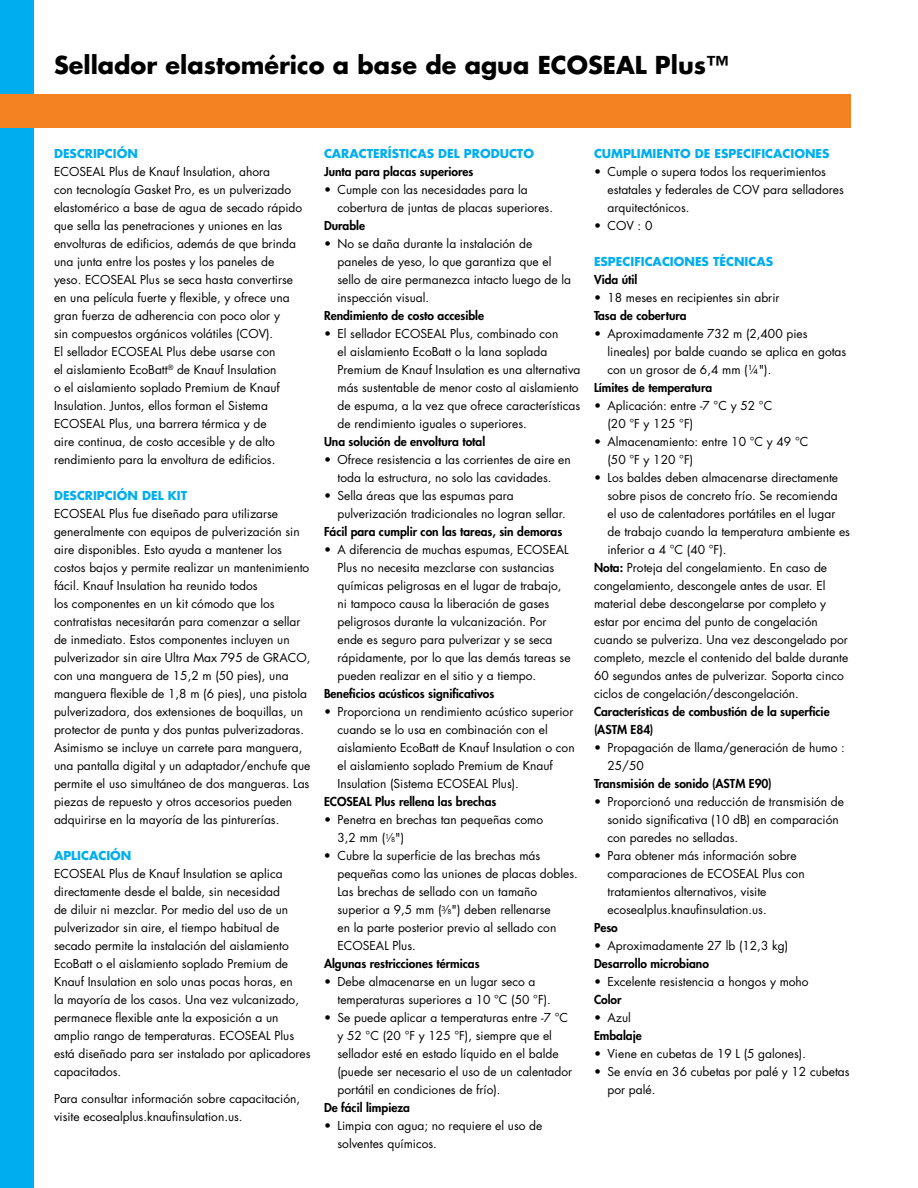
<style>
.page{position:relative;width:918px;height:1188px;background:#fff}
.page>*{position:absolute;margin:0;border:0;box-sizing:border-box;transform-origin:0 0}
.t1{font:700 24px "Futura Std";color:#000}
.t2{font:12px/18px "Futura Std";color:#000}
.t3{font:800 12px/18px "Futura Std";color:#000}
.t4{font:700 12px "Futura Std";color:#00aeef}
.s1{font-size:6.6px}
.s2{font-weight:800}
</style>
<div class="page">
<div style="left:0;top:0;width:34px;height:1188px;background:#00aeef"></div>
<div style="left:0;top:94px;width:850px;height:34px;background:#f58220"></div>
<h1 class="t1" style="left:54px;top:49px;width:676px">Sellador elastomérico a base de agua ECOSEAL Plus™</h1>
<p class="t4" style="left:54px;top:146px;width:85px">DESCRIPCIÓN</p>
<p class="t2" style="left:54px;top:163px;width:250px">ECOSEAL Plus de Knauf Insulation, ahora<br>con tecnología Gasket Pro, es un pulverizado elastomérico a base de agua de secado rápido que sella las penetraciones y uniones en las envolturas de edificios, además de que brinda una junta entre los postes y los paneles de yeso. ECOSEAL Plus se seca hasta convertirse en una película fuerte y flexible, y ofrece una gran fuerza de adherencia con poco olor y<br>sin compuestos orgánicos volátiles (COV).<br>El sellador ECOSEAL Plus debe usarse con<br>el aislamiento EcoBatt<sup>®</sup> de Knauf Insulation<br>o el aislamiento soplado Premium de Knauf Insulation. Juntos, ellos forman el Sistema ECOSEAL Plus, una barrera térmica y de<br>aire continua, de costo accesible y de alto rendimiento para la envoltura de edificios.</p>
<p class="t4" style="left:54px;top:488px;width:135px">DESCRIPCIÓN DEL KIT</p>
<p class="t2" style="left:54px;top:505px;width:258px">ECOSEAL Plus fue diseñado para utilizarse generalmente con equipos de pulverización sin aire disponibles. Esto ayuda a mantener los costos bajos y permite realizar un mantenimiento fácil. Knauf Insulation ha reunido todos<br>los componentes en un kit cómodo que los contratistas necesitarán para comenzar a sellar de inmediato. Estos componentes incluyen un pulverizador sin aire Ultra Max 795 de GRACO, con una manguera de 15,2 m (50 pies), una manguera flexible de 1,8 m (6 pies), una pistola pulverizadora, dos extensiones de boquillas, un protector de punta y dos puntas pulverizadoras.<br>Asimismo se incluye un carrete para manguera, una pantalla digital y un adaptador/enchufe que permite el uso simultáneo de dos mangueras. Las piezas de repuesto y otros accesorios pueden adquirirse en la mayoría de las pinturerías.</p>
<p class="t4" style="left:54px;top:848px;width:79px">APLICACIÓN</p>
<p class="t2" style="left:54px;top:865px;width:258px">ECOSEAL Plus de Knauf Insulation se aplica directamente desde el balde, sin necesidad<br>de diluir ni mezclar. Por medio del uso de un pulverizador sin aire, el tiempo habitual de secado permite la instalación del aislamiento EcoBatt o el aislamiento soplado Premium de Knauf Insulation en solo unas pocas horas, en<br>la mayoría de los casos. Una vez vulcanizado, permanece flexible ante la exposición a un amplio rango de temperaturas. ECOSEAL Plus está diseñado para ser instalado por aplicadores capacitados.</p>
<p class="t2" style="left:54px;top:1090px;width:248px">Para consultar información sobre capacitación, visite ecosealplus.knaufinsulation.us.</p>
<p class="t4" style="left:324px;top:146px;width:212px">CARACTERÍSTICAS DEL PRODUCTO</p>
<p class="t3" style="left:324px;top:163px;width:151px">Junta para placas superiores</p>
<p class="t2" style="left:338px;top:181px;width:217px;text-indent:-14px">• Cumple con las necesidades para la cobertura de juntas de placas superiores.</p>
<p class="t3" style="left:324px;top:217px;width:43px">Durable</p>
<p class="t2" style="left:338px;top:235px;width:235px;text-indent:-14px">• No se daña durante la instalación de paneles de yeso, lo que garantiza que el sello de aire permanezca intacto luego de la inspección visual.</p>
<p class="t3" style="left:324px;top:307px;width:162px">Rendimiento de costo accesible</p>
<p class="t2" style="left:338px;top:325px;width:245px;text-indent:-14px">• El sellador ECOSEAL Plus, combinado con<br>el aislamiento EcoBatt o la lana soplada Premium de Knauf Insulation es una alternativa más sustentable de menor costo al aislamiento de espuma, a la vez que ofrece características de rendimiento iguales o superiores.</p>
<p class="t3" style="left:324px;top:433px;width:163px">Una solución de envoltura total</p>
<p class="t2" style="left:324px;top:451px;width:248px;text-align:center">• Ofrece resistencia a las corrientes de aire en toda la estructura, no solo las cavidades.</p>
<p class="t2" style="left:338px;top:487px;width:230px;text-indent:-14px">• Sella áreas que las espumas para pulverización tradicionales no logran sellar.</p>
<p class="t3" style="left:324px;top:523px;width:240px">Fácil para cumplir con las tareas, sin demoras</p>
<p class="t2" style="left:338px;top:541px;width:235px;text-indent:-14px">• A diferencia de muchas espumas, ECOSEAL Plus no necesita mezclarse con sustancias químicas peligrosas en el lugar de trabajo, ni tampoco causa la liberación de gases peligrosos durante la vulcanización. Por ende es seguro para pulverizar y se seca rápidamente, por lo que las demás tareas se pueden realizar en el sitio y a tiempo.</p>
<p class="t3" style="left:324px;top:685px;width:172px">Beneficios acústicos significativos</p>
<p class="t2" style="left:338px;top:703px;width:239px;text-indent:-14px">• Proporciona un rendimiento acústico superior cuando se lo usa en combinación con el aislamiento EcoBatt de Knauf Insulation o con el aislamiento soplado Premium de Knauf Insulation (Sistema ECOSEAL Plus).</p>
<p class="t3" style="left:324px;top:793px;width:174px">ECOSEAL Plus rellena las brechas</p>
<p class="t2" style="left:338px;top:811px;width:207px;text-indent:-14px">• Penetra en brechas tan pequeñas como<br>3,2 mm (<sup>1</sup>⁄<span class="s1">8</span>")</p>
<p class="t2" style="left:337px;top:847px;width:242px;text-indent:-14px">• Cubre la superficie de las brechas más pequeñas como las uniones de placas dobles.<br>Las brechas de sellado con un tamaño superior a 9,5 mm (<sup>3</sup>⁄<span class="s1">8</span>") deben rellenarse<br>en la parte posterior previo al sellado con ECOSEAL Plus.</p>
<p class="t3" style="left:324px;top:955px;width:157px">Algunas restricciones térmicas</p>
<p class="t2" style="left:338px;top:973px;width:215px;text-indent:-14px">• Debe almacenarse en un lugar seco a temperaturas superiores a 10 °C (50 °F).</p>
<p class="t2" style="left:338px;top:1009px;width:236px;text-indent:-14px">• Se puede aplicar a temperaturas entre -7 °C y 52 °C (20 °F y 125 °F), siempre que el sellador esté en estado líquido en el balde (puede ser necesario el uso de un calentador portátil en condiciones de frío).</p>
<p class="t3" style="left:324px;top:1099px;width:87px">De fácil limpieza</p>
<p class="t2" style="left:338px;top:1117px;width:206px;text-indent:-14px">• Limpia con agua; no requiere el uso de solventes químicos.</p>
<p class="t4" style="left:594px;top:146px;width:237px">CUMPLIMIENTO DE ESPECIFICACIONES</p>
<p class="t2" style="left:608px;top:163px;width:238px;text-indent:-14px">• Cumple o supera todos los requerimientos estatales y federales de COV para selladores arquitectónicos.</p>
<p class="t2" style="left:594px;top:217px;width:60px">• COV : 0</p>
<p class="t4" style="left:594px;top:254px;width:181px">ESPECIFICACIONES TÉCNICAS</p>
<p class="t3" style="left:594px;top:271px;width:45px">Vida útil</p>
<p class="t2" style="left:594px;top:289px;width:187px">• 18 meses en recipientes sin abrir</p>
<p class="t3" style="left:594px;top:307px;width:94px">Tasa de cobertura</p>
<p class="t2" style="left:608px;top:325px;width:240px;text-indent:-14px">• Aproximadamente 732 m (2,400 pies lineales) por balde cuando se aplica en gotas con un grosor de 6,4 mm (¼").</p>
<p class="t3" style="left:594px;top:379px;width:120px">Límites de temperatura</p>
<p class="t2" style="left:608px;top:397px;width:166px;text-indent:-14px">• Aplicación: entre -7 °C y 52 °C (20 °F y 125 °F)</p>
<p class="t2" style="left:608px;top:433px;width:202px;text-indent:-14px">• Almacenamiento: entre 10 °C y 49 °C (50 °F y 120 °F)</p>
<p class="t2" style="left:594px;top:469px;width:246px">• Los baldes deben almacenarse directamente</p>
<p class="t2" style="left:608px;top:487px;width:232px">sobre pisos de concreto frío. Se recomienda</p>
<p class="t2" style="left:608px;top:505px;width:229px">el uso de calentadores portátiles en el lugar</p>
<p class="t2" style="left:608px;top:523px;width:244px">de trabajo cuando la temperatura ambiente es</p>
<p class="t2" style="left:608px;top:541px;width:121px">inferior a 4 °C (40 °F).</p>
<p class="t2" style="left:594px;top:559px;width:235px"><span class="s2">Nota:</span> Proteja del congelamiento. En caso de</p>
<p class="t2" style="left:594px;top:577px;width:233px">congelamiento, descongele antes de usar. El</p>
<p class="t2" style="left:594px;top:595px;width:234px">material debe descongelarse por completo y</p>
<p class="t2" style="left:594px;top:613px;width:225px">estar por encima del punto de congelación</p>
<p class="t2" style="left:594px;top:631px;width:255px">cuando se pulveriza. Una vez descongelado por</p>
<p class="t2" style="left:594px;top:649px;width:256px">completo, mezcle el contenido del balde durante</p>
<p class="t2" style="left:594px;top:667px;width:251px">60 segundos antes de pulverizar. Soporta cinco</p>
<p class="t2" style="left:594px;top:685px;width:206px">ciclos de congelación/descongelación.</p>
<p class="t3" style="left:594px;top:703px;width:237px">Características de combustión de la superficie (ASTM E84)</p>
<p class="t2" style="left:608px;top:739px;width:239px;text-indent:-14px">• Propagación de llama/generación de humo :<br>25/50</p>
<p class="t3" style="left:594px;top:775px;width:179px">Transmisión de sonido (ASTM E90)</p>
<p class="t2" style="left:608px;top:793px;width:238px;text-indent:-14px">• Proporcionó una reducción de transmisión de sonido significativa (10 dB) en comparación con paredes no selladas.</p>
<p class="t2" style="left:608px;top:847px;width:199px;text-indent:-14px">• Para obtener más información sobre comparaciones de ECOSEAL Plus con tratamientos alternativos, visite ecosealplus.knaufinsulation.us.</p>
<p class="t3" style="left:594px;top:919px;width:25px">Peso</p>
<p class="t2" style="left:594px;top:937px;width:196px">• Aproximadamente 27 lb (12,3 kg)</p>
<p class="t3" style="left:594px;top:955px;width:116px">Desarrollo microbiano</p>
<p class="t2" style="left:594px;top:973px;width:216px">• Excelente resistencia a hongos y moho</p>
<p class="t3" style="left:594px;top:991px;width:29px">Color</p>
<p class="t2" style="left:594px;top:1009px;width:38px">• Azul</p>
<p class="t3" style="left:594px;top:1027px;width:49px">Embalaje</p>
<p class="t2" style="left:594px;top:1045px;width:214px">• Viene en cubetas de 19 L (5 galones).</p>
<p class="t2" style="left:608px;top:1063px;width:244px;text-indent:-14px">• Se envía en 36 cubetas por palé y 12 cubetas por palé.</p>
</div>
